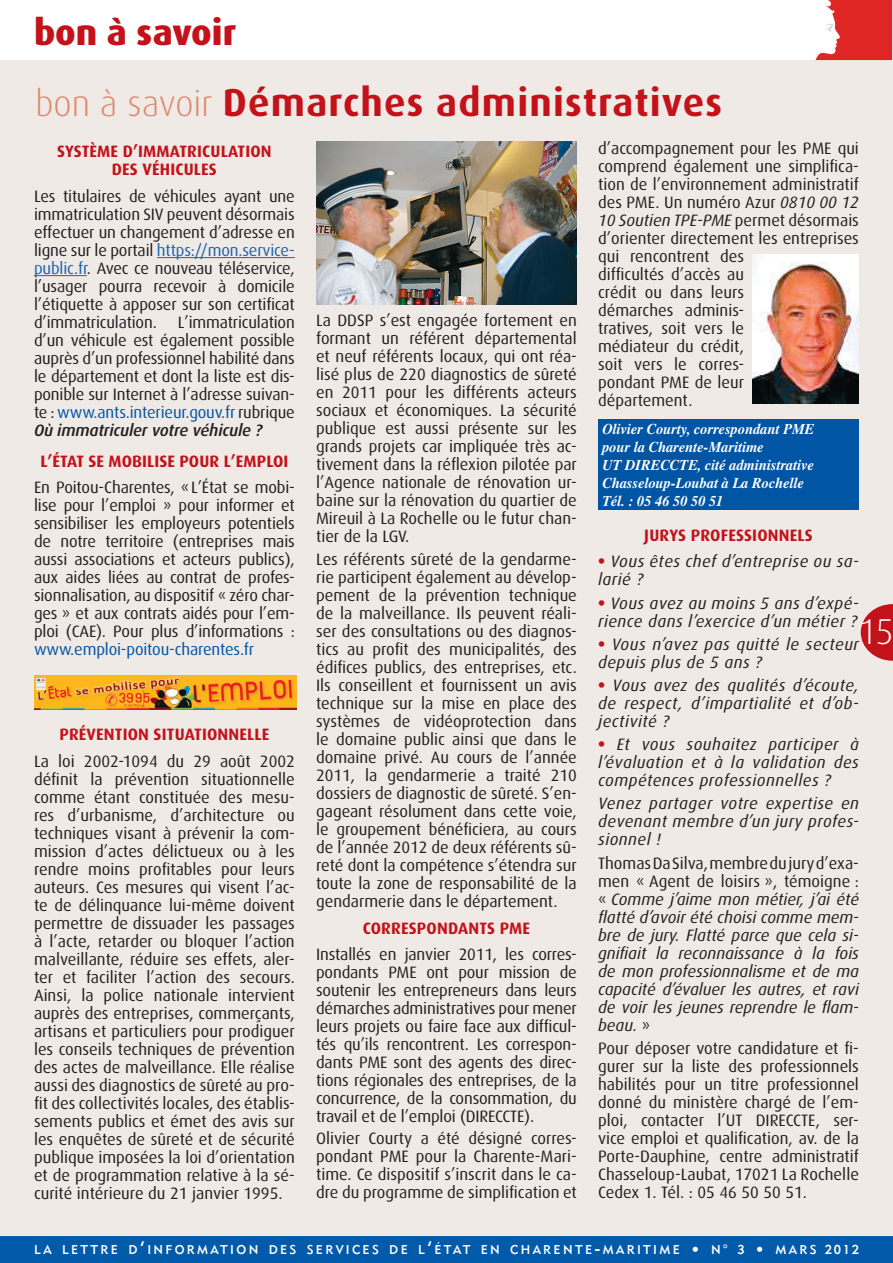
<style>
.page{position:relative;width:893px;height:1263px;background:#fff}
.page>*{position:absolute;margin:0;border:0;box-sizing:border-box;transform-origin:0 0}
.t1{font:700 39px "Dax OT";letter-spacing:.03em;color:#c4121a}
.t2{font:800 36px "Dax OT";color:#c4121a}
.t3{font:300 36px "Dax OT";color:#fff}
.t4{font:16.5px/18px "Dax OT";color:#231f20;text-align:justify}
.t5{font:italic 16.5px/18px "Dax OT";letter-spacing:.03em;color:#231f20;text-align:justify}
.t6{font:700 16.5px "Dax OT";letter-spacing:.01em;color:#c4121a}
.t7{font:16.5px "Dax OT";letter-spacing:-.01em;color:#0155a5}
.t8{font:italic 700 15px/18px "Times";color:#fff;scale:.96 1}
.t9{font:12.6px "Geometric 415 BT Medium A";letter-spacing:.185em;color:#fff}
.s1{font-weight:300;font-size:36px;color:#df886e}
.s2{color:#1e63b0}
.s3{font-style:italic}
.s4{color:#0155a5}
.s5{font-weight:500;font-style:italic}
.s6{font-weight:800;font-style:normal;color:#c4121a}
.s7{font-style:normal}
.s8{font-size:18px}
.s9{font-size:13.5px}
.s10{font-size:12.75px}
</style>
<div class="page">
<div style="left:1px;top:1px;width:891px;height:1261px;background:#efeae5"></div>
<svg style="left:861px;top:604px;width:32px;height:57px"></svg>
<div style="left:1px;top:1237px;width:891px;height:25px;background:#015aaa"></div>
<div style="left:0;top:1236px;width:893px;height:27px;border:2px solid #015aaa"></div>
<div style="left:0;top:0;width:893px;height:60px;background:#fff"></div>
<svg style="left:816px;top:0;width:76px;height:60px"></svg>
<hr style="left:157px;top:257px;width:138px;height:1px;background:#1e63b0">
<hr style="left:34px;top:275px;width:53px;height:1px;background:#1e63b0">
<img style="left:34px;top:676px;width:262px;height:33px">
<img style="left:316px;top:142px;width:261px;height:163px">
<img style="left:753px;top:254px;width:106px;height:150px">
<div style="left:598px;top:419px;width:261px;height:90px;background:#0155a5"></div>
<h2 class="t2" style="left:34px;top:12px;width:204px">bon à savoir</h2>
<h1 class="t1" style="left:35px;top:81px;width:688px"><span class="s1">bon à savoir</span> DÉMARCHES ADMINISTRATIVES</h1>
<p class="t6" style="left:57px;top:142px;width:98px">SYSTÈME D’IMMATR</p>
<p class="t6" style="left:197px;top:142px;width:76px">ICULATION</p>
<p class="t6" style="left:112px;top:160px;width:10px">DES</p>
<p class="t6" style="left:143px;top:160px;width:60px">VÉHICULES</p>
<p class="t4" style="left:34px;top:187px;width:262px">Les titulaires de véhicules ayant une immatriculation SIV peuvent désormais effectuer un changement d’adresse en ligne sur le portail <span class="s2">https://mon.service&shy;public.fr</span>. Avec ce nouveau téléservice, l’usager pourra recevoir à domicile l’étiquette à apposer sur son certificat d’immatriculation.</p>
<p class="t4" style="left:598px;top:140px;width:262px;text-align:left">d’accompagnement pour les PME qui comprend également une simplifica&shy;tion de l’environnement administratif des PME. Un numéro Azur <span class="s3">0810 00 12<br>10 Soutien TPE-PME</span> permet désormais d’orienter directement les entreprises qui rencontrent des<br>difficultés d’accès au<br>crédit ou dans leurs<br>démarches adminis-<br>tratives, soit vers le<br>médiateur du crédit,<br>soit vers le corres-<br>pondant PME de leur<br>département.</p>
<p class="t4" style="left:316px;top:312px;width:262px">La DDSP s’est engagée fortement en formant un référent départemental et neuf référents locaux, qui ont réa&shy;lisé plus de 220 diagnostics de sûreté en 2011 pour les différents acteurs sociaux et économiques. La sécurité publique est aussi présente sur les grands projets car impliquée très ac&shy;tivement dans la réflexion pilotée par l’Agence nationale de rénovation ur&shy;baine sur la rénovation du quartier de Mireuil à La Rochelle ou le futur chan&shy;tier de la LGV.</p>
<p class="t4" style="left:316px;top:550px;width:262px">Les référents sûreté de la gendarme&shy;rie participent également au dévelop&shy;pement de la prévention technique de la malveillance. Ils peuvent réali&shy;ser des consultations ou des diagnos&shy;tics au profit des municipalités, des édifices publics, des entreprises, etc.<br>Ils conseillent et fournissent un avis technique sur la mise en place des systèmes de vidéoprotection dans le domaine public ainsi que dans le domaine privé. Au cours de l’année 2011, la gendarmerie a traité 210 dossiers de diagnostic de sûreté. S’en&shy;gageant résolument dans cette voie, le groupement bénéficiera, au cours de l’année 2012 de deux référents sû&shy;reté dont la compétence s’étendra sur toute la zone de responsabilité de la gendarmerie dans le département.</p>
<p class="t6" style="left:363px;top:918px;width:28px">CORRESP</p>
<p class="t6" style="left:427px;top:918px;width:105px">ONDANTS PME</p>
<p class="t4" style="left:316px;top:945px;width:262px">Installés en janvier 2011, les corres&shy;pondants PME ont pour mission de soutenir les entrepreneurs dans leurs démarches administratives pour mener leurs projets ou faire face aux difficul&shy;tés qu’ils rencontrent. Les correspon&shy;dants PME sont des agents des direc&shy;tions régionales des entreprises, de la concurrence, de la consommation, du travail et de l’emploi (DIRECCTE).</p>
<p class="t4" style="left:316px;top:1130px;width:262px">Olivier Courty a été désigné corres&shy;pondant PME pour la Charente-Mari&shy;time. Ce dispositif s’inscrit dans le ca&shy;dre du programme de simplification et</p>
<p class="t4" style="left:34px;top:313px;width:262px;text-indent:144px">L’immatriculation d’un véhicule est également possible auprès d’un professionnel habilité dans le département et dont la liste est dis&shy;ponible sur Internet à l’adresse suivan&shy;te : <span class="s4">www.ants.interieur.gouv.fr</span> rubrique <span class="s5">Où immatriculer votre véhicule ?</span></p>
<p class="t6" style="left:40px;top:452px;width:29px">L’ÉTAT</p>
<p class="t6" style="left:89px;top:452px;width:158px">SE MOBILISE POUR L’EMPL</p>
<p class="t6" style="left:273px;top:452px;width:17px">OI</p>
<p class="t4" style="left:34px;top:479px;width:262px">En Poitou-Charentes, «L’État se mobi&shy;lise pour l’emploi » pour informer et sensibiliser les employeurs potentiels de notre territoire (entreprises mais aussi associations et acteurs publics), aux aides liées au contrat de profes&shy;sionnalisation, au dispositif « zéro char&shy;ges » et aux contrats aidés pour l’em&shy;ploi (CAE). Pour plus d’informations :</p>
<p class="t7" style="left:34px;top:640px;width:222px">www.emploi-poitou-charentes.fr</p>
<p class="t8" style="left:602px;top:420px;width:222px">Olivier Courty, correspondant PME pour la Charente-Maritime<br>UT DIRECCTE, cité administrative<br>Chasseloup-Loubat à La Rochelle<br>Tél. : 05 46 50 50 51</p>
<p class="t6" style="left:644px;top:526px;width:154px">JURYS PROFESSIONNELS</p>
<p class="t5" style="left:598px;top:553px;width:262px"><span class="s6">•</span> Vous êtes chef d’entreprise ou sa&shy;larié ?</p>
<p class="t5" style="left:598px;top:594px;width:262px"><span class="s6">•</span> Vous avez au moins 5 ans d’expé&shy;rience dans l’exercice d’un métier ?</p>
<p class="t5" style="left:598px;top:635px;width:262px"><span class="s6">•</span> Vous n’avez pas quitté le secteur depuis plus de 5 ans ?</p>
<p class="t5" style="left:598px;top:676px;width:262px"><span class="s6">•</span> Vous avez des qualités d’écoute, de respect, d’impartialité et d’ob&shy;jectivité ?</p>
<p class="t5" style="left:598px;top:735px;width:262px"><span class="s6">•</span> Et vous souhaitez participer à l’évaluation et à la validation des compétences professionnelles ?</p>
<p class="t5" style="left:598px;top:794px;width:262px">Venez partager votre expertise en devenant membre d’un jury profes&shy;sionnel !</p>
<p class="t5" style="left:598px;top:855px;width:262px"><span class="s7">Thomas Da Silva, membre du jury d’exa&shy;men « Agent de loisirs », témoigne : «</span> Comme j’aime mon métier, j’ai été flatté d’avoir été choisi comme mem&shy;bre de jury. Flatté parce que cela si&shy;gnifiait la reconnaissance à la fois de mon professionnalisme et de ma capacité d’évaluer les autres, et ravi de voir les jeunes reprendre le flam&shy;beau. <span class="s7">»</span></p>
<p class="t4" style="left:598px;top:1039px;width:262px">Pour déposer votre candidature et fi&shy;gurer sur la liste des professionnels habilités pour un titre professionnel donné du ministère chargé de l’em&shy;ploi, contacter l’UT DIRECCTE, ser&shy;vice emploi et qualification, av. de la Porte-Dauphine, centre administratif Chasseloup-Laubat, 17021 La Rochelle Cedex 1. Tél. : 05 46 50 50 51.</p>
<h2 class="t3" style="left:858px;top:612px;width:32px">15</h2>
<p class="t6" style="left:59px;top:725px;width:189px">PRÉVENTION SITUATIONNELLE</p>
<p class="t4" style="left:34px;top:752px;width:262px">La loi 2002-1094 du 29 août 2002 définit la prévention situationnelle comme étant constituée des mesu&shy;res d’urbanisme, d’architecture ou techniques visant à prévenir la com&shy;mission d’actes délictueux ou à les rendre moins profitables pour leurs auteurs. Ces mesures qui visent l’ac&shy;te de délinquance lui-même doivent permettre de dissuader les passages à l’acte, retarder ou bloquer l’action malveillante, réduire ses effets, aler&shy;ter et faciliter l’action des secours.<br>Ainsi, la police nationale intervient auprès des entreprises, commerçants, artisans et particuliers pour prodiguer les conseils techniques de prévention des actes de malveillance. Elle réalise aussi des diagnostics de sûreté au pro&shy;fit des collectivités locales, des établis&shy;sements publics et émet des avis sur les enquêtes de sûreté et de sécurité publique imposées la loi d’orientation et de programmation relative à la sé&shy;curité intérieure du 21 janvier 1995.</p>
<p class="t9" style="left:34px;top:1242px;width:826px">LA LETTRE D<span class="s8">’</span>INFORMATION DES SERVICES DE L<span class="s8">’</span>ÉTAT EN CHARENTE<span class="s8">-</span>MARITIME <span class="s8">•</span> N<span class="s9">°</span> <span class="s10">3</span> <span class="s8">•</span> MARS <span class="s10">2012</span></p>
</div>
